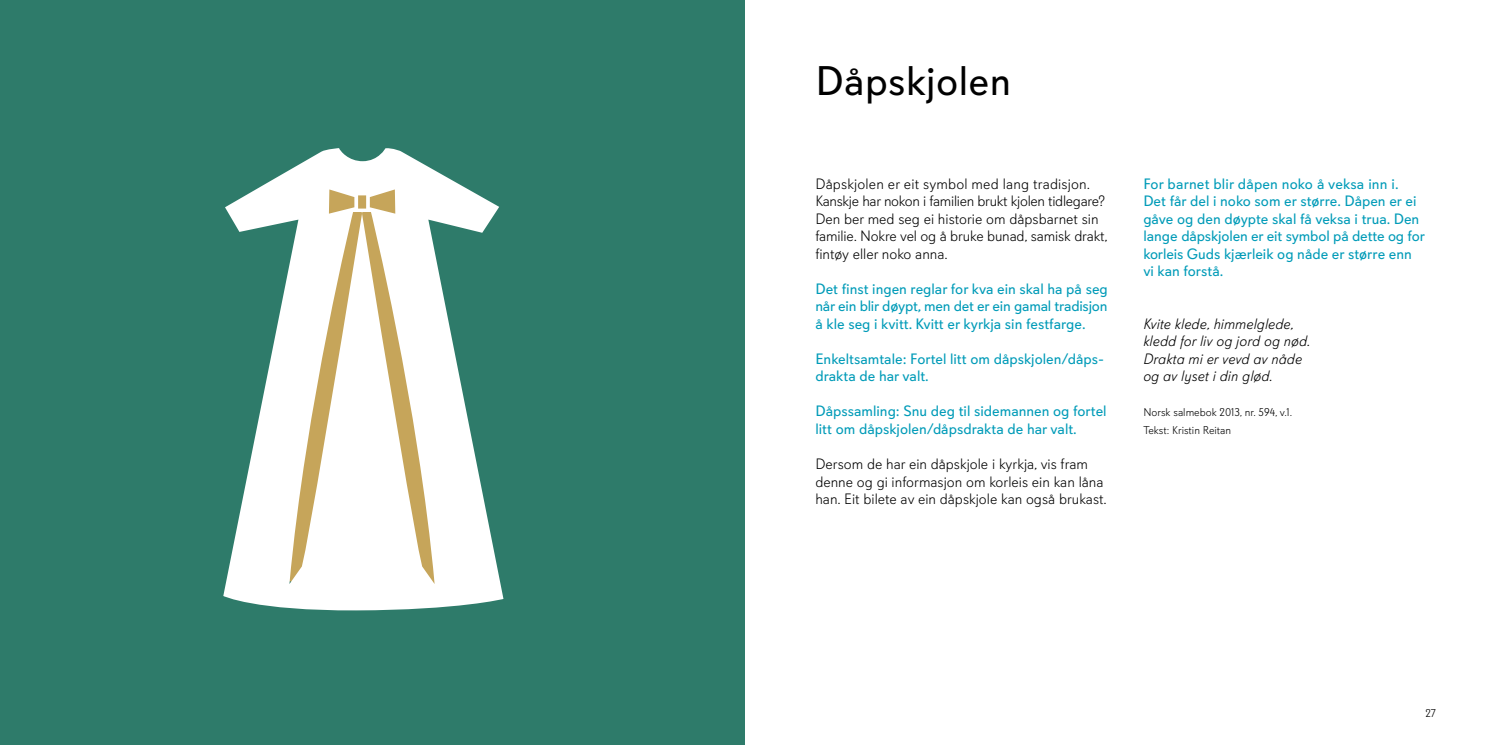
<style>
.page{position:relative;width:1489px;height:745px;background:#fff}
.page>*{position:absolute;margin:0;border:0;box-sizing:border-box;transform-origin:0 0}
.t1{font:41.25px "Davis Sans";letter-spacing:.01em;color:#000}
.t2{font:15px/17.5px "Davis Sans";color:#009bb8}
.t3{font:300 15px/17.5px "Davis Sans";color:#000}
.t4{font:italic 300 15px/17.5px "Davis Sans";color:#000}
.t5{font:300 11.25px/17.5px "Davis Sans";color:#000}
</style>
<div class="page">
<div style="left:0;top:0;width:744px;height:744px;background:#2e7b6a"></div>
<svg style="left:223px;top:148px;width:280px;height:462px;fill:#fff"></svg>
<h1 class="t1" style="left:815px;top:57px;width:197px">Dåpskjolen</h1>
<p class="t3" style="left:815px;top:175px;width:294px">Dåpskjolen er eit symbol med lang tradisjon.<br>Kanskje har nokon i familien brukt kjolen tidlegare?<br>Den ber med seg ei historie om dåpsbarnet sin familie. Nokre vel og å bruke bunad, samisk drakt, fintøy eller noko anna.</p>
<p class="t2" style="left:815px;top:280px;width:294px;text-align:justify">Det finst ingen reglar for kva ein skal ha på seg når ein blir døypt, men det er ein gamal tradisjon å kle seg i kvitt. Kvitt er kyrkja sin festfarge.</p>
<p class="t2" style="left:815px;top:350px;width:290px">Enkeltsamtale: Fortel litt om dåpskjolen/dåps&shy;drakta de har valt.</p>
<p class="t2" style="left:815px;top:402px;width:293px">Dåpssamling: Snu deg til sidemannen og fortel litt om dåpskjolen/dåpsdrakta de har valt.</p>
<p class="t3" style="left:815px;top:455px;width:293px">Dersom de har ein dåpskjole i kyrkja, vis fram denne og gi informasjon om korleis ein kan låna han. Eit bilete av ein dåpskjole kan også brukast.</p>
<p class="t2" style="left:1143px;top:175px;width:283px">For barnet blir dåpen noko å veksa inn i.<br>Det får del i noko som er større. Dåpen er ei gåve og den døypte skal få veksa i trua. Den lange dåpskjolen er eit symbol på dette og for korleis Guds kjærleik og nåde er større enn vi kan forstå.</p>
<p class="t4" style="left:1143px;top:315px;width:169px">Kvite klede, himmelglede, kledd for liv og jord og nød.<br>Drakta mi er vevd av nåde og av lyset i din glød.</p>
<p class="t5" style="left:1143px;top:404px;width:150px">Norsk salmebok 2013, nr. 594, v.1.<br>Tekst: Kristin Reitan</p>
<p class="t5" style="left:1425px;top:704px;width:12px">27</p>
</div>
